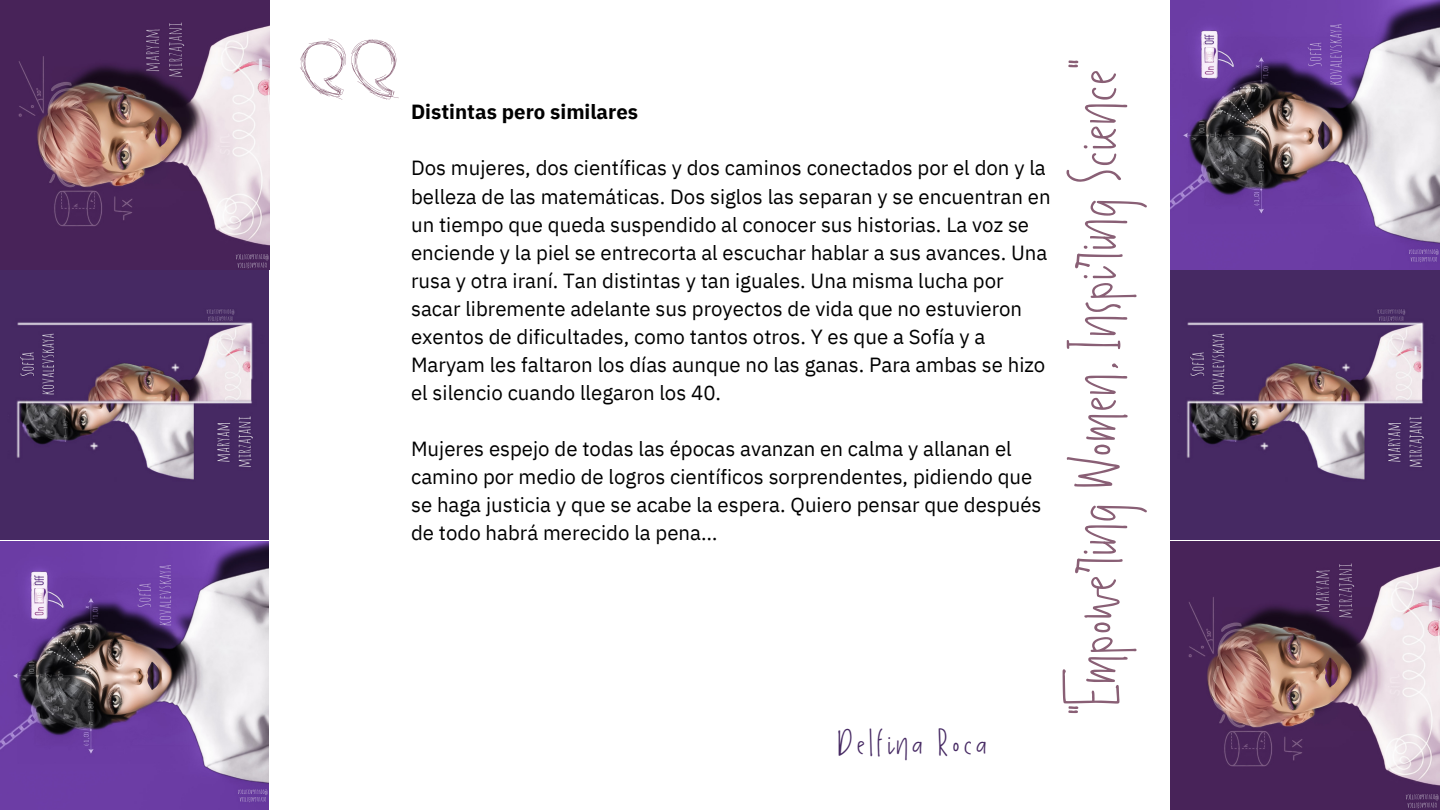
<style>
.page{position:relative;width:1440px;height:810px;background:#fff}
.page>*{position:absolute;margin:0;border:0;box-sizing:border-box;transform-origin:0 0}
.t1{font:67.4px "Theoverthinkers";color:#895f75}
.t2{font:35.9px "Theoverthinkers";letter-spacing:.1em;color:#462963}
.t3{font:20.4px/28.1px "IBM Plex Sans";color:#000}
.t4{font:700 20.4px "IBM Plex Sans";color:#000}
</style>
<div class="page">
<svg style="left:300px;top:39px;width:99px;height:61px"></svg>
<img style="left:0;top:271px;width:269px;height:539px">
<img style="left:0;top:0;width:269px;height:269px">
<img style="left:1171px;top:271px;width:269px;height:539px">
<img style="left:1171px;top:0;width:269px;height:269px">
<p class="t4" style="left:411px;top:98px;width:229px">Distintas pero similares</p>
<h3 class="t3" style="left:411px;top:154px;width:641px">Dos mujeres, dos científicas y dos caminos conectados por el don y la belleza de las matemáticas. Dos siglos las separan y se encuentran en un tiempo que queda suspendido al conocer sus historias. La voz se enciende y la piel se entrecorta al escuchar hablar a sus avances. Una rusa y otra iraní. Tan distintas y tan iguales. Una misma lucha por sacar libremente adelante sus proyectos de vida que no estuvieron exentos de dificultades, como tantos otros. Y es que a Sofía y a Maryam les faltaron los días aunque no las ganas. Para ambas se hizo el silencio cuando llegaron los 40.</h3>
<p class="t3" style="left:411px;top:435px;width:632px">Mujeres espejo de todas las épocas avanzan en calma y allanan el camino por medio de logros científicos sorprendentes, pidiendo que se haga justicia y que se acabe la espera. Quiero pensar que después de todo habrá merecido la pena…</p>
<p class="t2" style="left:839px;top:723px;width:151px">Delfina Roca</p>
<p class="t1" style="left:1058px;top:713px;width:657px;rotate:-90deg">"Empowering Women, Inspiring Science"</p>
</div>
